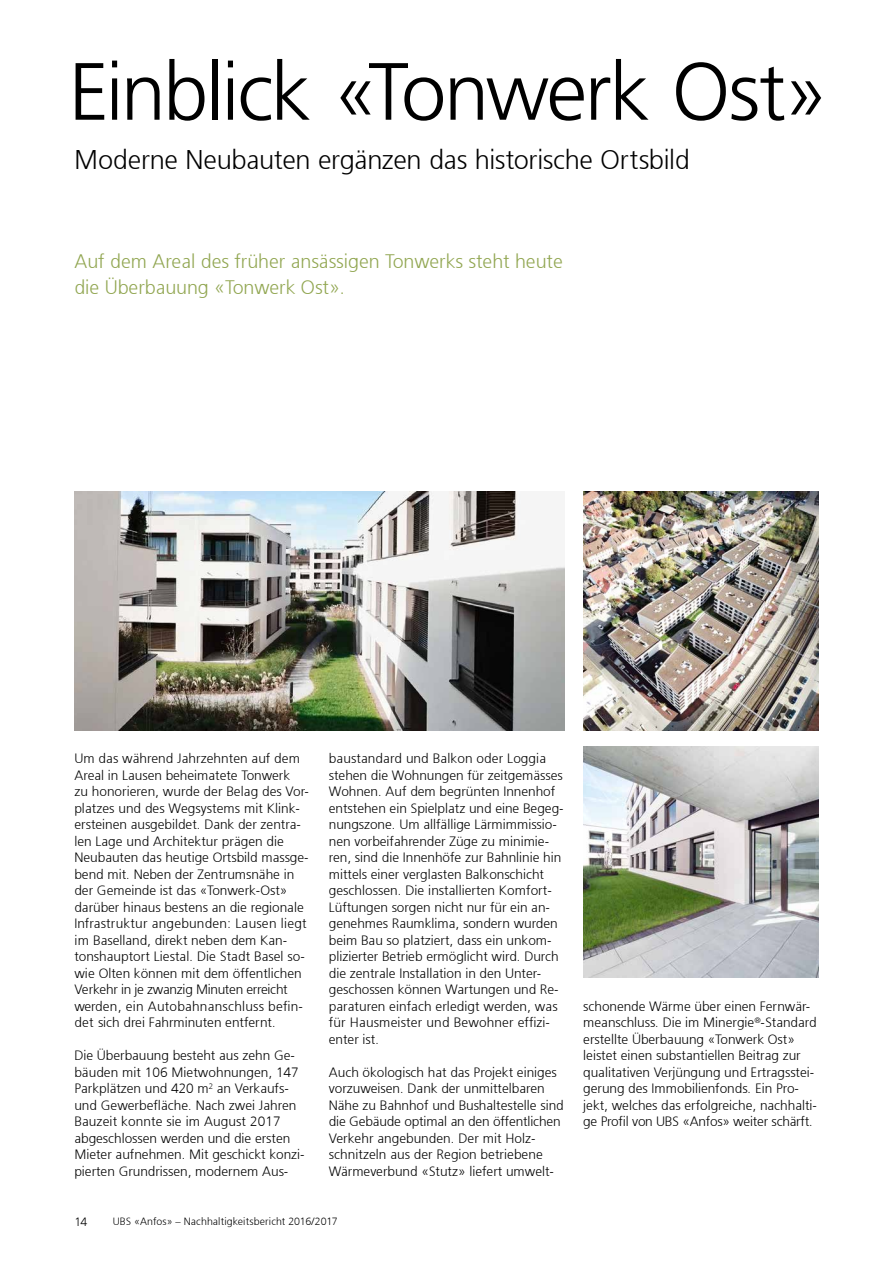
<style>
.page{position:relative;width:893px;height:1263px;background:#fff}
.page>*{position:absolute;margin:0;border:0;box-sizing:border-box;transform-origin:0 0}
.t1{font:300 81px "Frutiger 45";letter-spacing:-.03em;color:#000}
.t2{font:300 27px "Frutiger 45";letter-spacing:-.01em;color:#000}
.t3{font:300 19.5px/25.5px "Frutiger 45";color:#91a651}
.t4{font:300 13.5px/16.5px "Frutiger 45";color:#000}
.t5{font:300 12px "Frutiger 45";color:#000}
.t6{font:300 10.5px "Frutiger 45";letter-spacing:.01em;color:#000}
</style>
<div class="page">
<img style="left:583px;top:747px;width:236px;height:231px">
<img style="left:583px;top:491px;width:236px;height:239px">
<img style="left:74px;top:491px;width:490px;height:239px">
<h1 class="t1" style="left:69px;top:45px;width:761px">Einblick «Tonwerk Ost»</h1>
<h2 class="t2" style="left:74px;top:144px;width:617px">Moderne Neubauten ergänzen das historische Ortsbild</h2>
<h3 class="t3" style="left:74px;top:249px;width:490px">Auf dem Areal des früher ansässigen Tonwerks steht heute die Überbauung «Tonwerk Ost».</h3>
<p class="t4" style="left:74px;top:750px;width:236px">Um das während Jahrzehnten auf dem Areal in Lausen beheimatete Tonwerk<br>zu honorieren, wurde der Belag des Vor&shy;platzes und des Wegsystems mit Klink&shy;ersteinen ausgebildet. Dank der zentra&shy;len Lage und Architektur prägen die Neubauten das heutige Ortsbild massge&shy;bend mit. Neben der Zentrumsnähe in der Gemeinde ist das «Tonwerk-Ost» darüber hinaus bestens an die regionale Infrastruktur angebunden: Lausen liegt im Baselland, direkt neben dem Kan&shy;tonshauptort Liestal. Die Stadt Basel so&shy;wie Olten können mit dem öffentlichen Verkehr in je zwanzig Minuten erreicht werden, ein Autobahnanschluss befin&shy;det sich drei Fahrminuten entfernt.</p>
<p class="t4" style="left:74px;top:1047px;width:232px">Die Überbauung besteht aus zehn Ge&shy;bäuden mit 106 Mietwohnungen, 147<br>Parkplätzen und 420 m<sup>2</sup> an Verkaufs&shy;und Gewerbefläche. Nach zwei Jahren Bauzeit konnte sie im August 2017 abgeschlossen werden und die ersten Mieter aufnehmen. Mit geschickt konzi&shy;pierten Grundrissen, modernem Aus-</p>
<p class="t4" style="left:329px;top:750px;width:236px">baustandard und Balkon oder Loggia stehen die Wohnungen für zeitgemässes Wohnen. Auf dem begrünten Innenhof entstehen ein Spielplatz und eine Begeg&shy;nungszone. Um allfällige Lärmimmissio&shy;nen vorbeifahrender Züge zu minimie&shy;ren, sind die Innenhöfe zur Bahnlinie hin mittels einer verglasten Balkonschicht geschlossen. Die installierten Komfort-Lüftungen sorgen nicht nur für ein an&shy;genehmes Raumklima, sondern wurden beim Bau so platziert, dass ein unkom&shy;plizierter Betrieb ermöglicht wird. Durch die zentrale Installation in den Unter&shy;geschossen können Wartungen und Re&shy;paraturen einfach erledigt werden, was für Hausmeister und Bewohner effizi&shy;enter ist.</p>
<p class="t4" style="left:329px;top:1064px;width:236px">Auch ökologisch hat das Projekt einiges vorzuweisen. Dank der unmittelbaren Nähe zu Bahnhof und Bushaltestelle sind die Gebäude optimal an den öffentlichen Verkehr angebunden. Der mit Holz&shy;schnitzeln aus der Region betriebene Wärmeverbund «Stutz» liefert umwelt-</p>
<p class="t5" style="left:74px;top:1215px;width:14px">14</p>
<p class="t6" style="left:113px;top:1216px;width:226px">UBS «Anfos» – Nachhaltigkeitsbericht 2016/2017</p>
<p class="t4" style="left:583px;top:998px;width:235px">schonende Wärme über einen Fernwär&shy;meanschluss. Die im Minergie<sup>®</sup>-Standard erstellte Überbauung «Tonwerk Ost» leistet einen substantiellen Beitrag zur qualitativen Verjüngung und Ertragsstei&shy;gerung des Immobilienfonds. Ein Pro&shy;jekt, welches das erfolgreiche, nachhalti&shy;ge Profil von UBS «Anfos» weiter schärft.</p>
</div>
